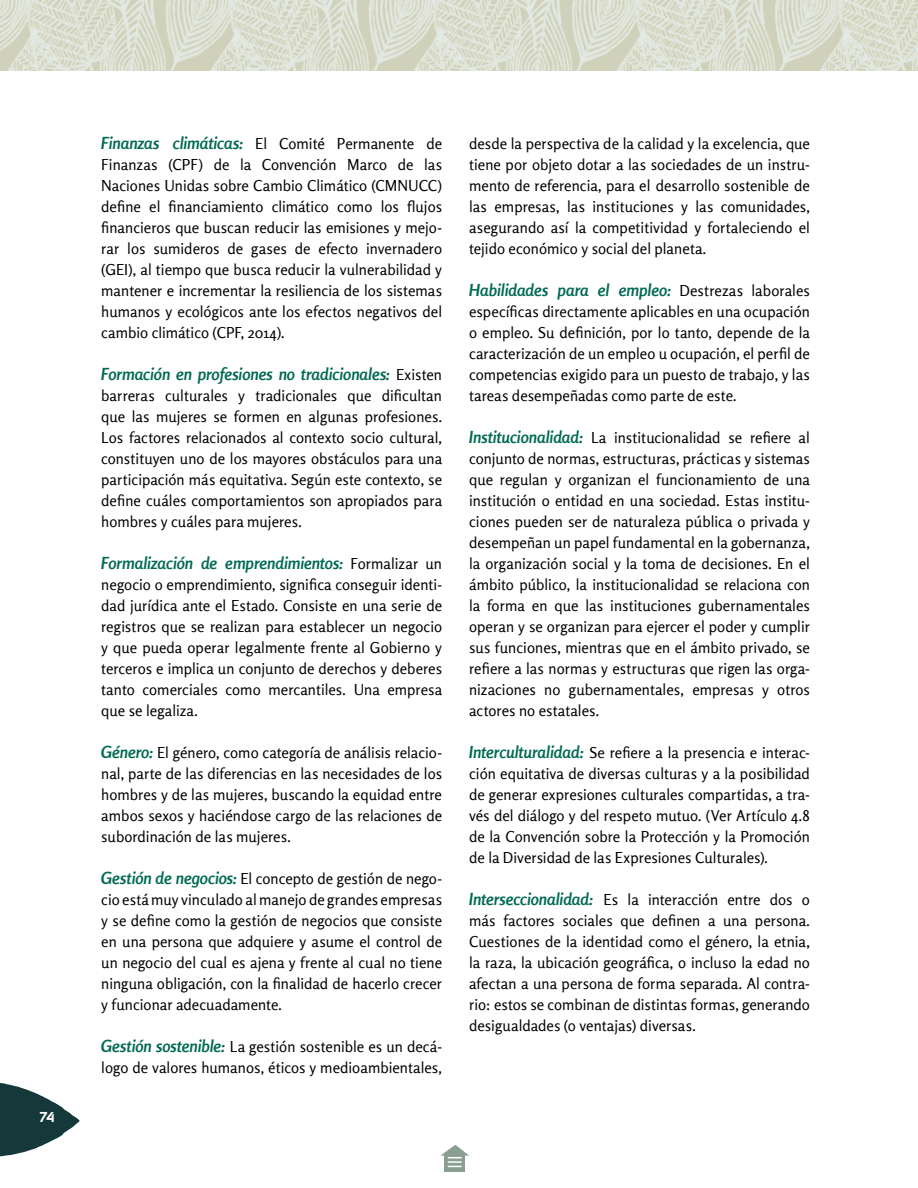
<style>
.page{position:relative;width:918px;height:1188px;background:#fff}
.page>*{position:absolute;margin:0;border:0;box-sizing:border-box;transform-origin:0 0}
.BODY{font:italic 700 16.5px "Rosario";color:#006a53}
.BODY-2{font:15px/21px "Rosario";color:#000;text-align:justify}
.t1{font:500 15px "Congenial";color:#fff}
.s1{font-weight:700;font-style:italic;font-size:16.5px;color:#006a53}
.s2{font-weight:400;font-style:normal;font-size:15px;color:#000}
</style>
<div class="page">
<img style="left:0;top:0;width:917px;height:71px">
<svg style="left:0;top:1082px;width:80px;height:75px"></svg>
<hr style="left:917px;top:0;width:1px;height:71px;background:#d0d1ba">
<svg style="left:445px;top:1167px;width:20px;height:5px"></svg>
<svg style="left:440px;top:1145px;width:29px;height:22px"></svg>
<p class="t1" style="left:40px;top:1108px;width:17px">74</p>
<p class="BODY-2" style="left:101px;top:132px;width:342px"><span class="s1">Finanzas climáticas:</span> El Comité Permanente de Finanzas (CPF) de la Convención Marco de las Naciones Unidas sobre Cambio Climático (CMNUCC) define el financiamiento climático como los flujos financieros que buscan reducir las emisiones y mejo&shy;rar los sumideros de gases de efecto invernadero (GEI), al tiempo que busca reducir la vulnerabilidad y mantener e incrementar la resiliencia de los sistemas humanos y ecológicos ante los efectos negativos del cambio climático (CPF, 2014).</p>
<p class="BODY" style="left:101px;top:361px;width:342px">Formación en profesiones no tradicionales: <span class="s2">Existen</span></p>
<p class="BODY-2" style="left:101px;top:384px;width:342px">barreras culturales y tradicionales que dificultan que las mujeres se formen en algunas profesiones.<br>Los factores relacionados al contexto socio cultural, constituyen uno de los mayores obstáculos para una participación más equitativa. Según este contexto, se define cuáles comportamientos son apropiados para hombres y cuáles para mujeres.</p>
<p class="BODY" style="left:101px;top:550px;width:342px">Formalización de emprendimientos: <span class="s2">Formalizar un</span></p>
<p class="BODY-2" style="left:101px;top:573px;width:342px">negocio o emprendimiento, significa conseguir identi&shy;dad jurídica ante el Estado. Consiste en una serie de registros que se realizan para establecer un negocio y que pueda operar legalmente frente al Gobierno y terceros e implica un conjunto de derechos y deberes tanto comerciales como mercantiles. Una empresa que se legaliza.</p>
<p class="BODY-2" style="left:101px;top:741px;width:342px"><span class="s1">Género:</span> El género, como categoría de análisis relacio&shy;nal, parte de las diferencias en las necesidades de los hombres y de las mujeres, buscando la equidad entre ambos sexos y haciéndose cargo de las relaciones de subordinación de las mujeres.</p>
<p class="BODY-2" style="left:101px;top:867px;width:342px"><span class="s1">Gestión de negocios:</span> El concepto de gestión de nego&shy;cio está muy vinculado al manejo de grandes empresas y se define como la gestión de negocios que consiste en una persona que adquiere y asume el control de un negocio del cual es ajena y frente al cual no tiene ninguna obligación, con la finalidad de hacerlo crecer y funcionar adecuadamente.</p>
<p class="BODY-2" style="left:101px;top:1035px;width:342px"><span class="s1">Gestión sostenible:</span> La gestión sostenible es un decá&shy;logo de valores humanos, éticos y medioambientales,</p>
<p class="BODY-2" style="left:469px;top:132px;width:342px">desde la perspectiva de la calidad y la excelencia, que tiene por objeto dotar a las sociedades de un instru&shy;mento de referencia, para el desarrollo sostenible de las empresas, las instituciones y las comunidades, asegurando así la competitividad y fortaleciendo el tejido económico y social del planeta.</p>
<p class="BODY" style="left:469px;top:277px;width:342px">Habilidades para el empleo: <span class="s2">Destrezas laborales</span></p>
<p class="BODY-2" style="left:469px;top:300px;width:342px">específicas directamente aplicables en una ocupación o empleo. Su definición, por lo tanto, depende de la caracterización de un empleo u ocupación, el perfil de competencias exigido para un puesto de trabajo, y las tareas desempeñadas como parte de este.</p>
<p class="BODY-2" style="left:469px;top:426px;width:342px"><span class="s1">Institucionalidad:</span> La institucionalidad se refiere al conjunto de normas, estructuras, prácticas y sistemas que regulan y organizan el funcionamiento de una institución o entidad en una sociedad. Estas institu&shy;ciones pueden ser de naturaleza pública o privada y desempeñan un papel fundamental en la gobernanza, la organización social y la toma de decisiones. En el ámbito público, la institucionalidad se relaciona con la forma en que las instituciones gubernamentales operan y se organizan para ejercer el poder y cumplir sus funciones, mientras que en el ámbito privado, se refiere a las normas y estructuras que rigen las orga&shy;nizaciones no gubernamentales, empresas y otros actores no estatales.</p>
<p class="BODY-2" style="left:469px;top:741px;width:342px"><span class="s1">Interculturalidad:</span> Se refiere a la presencia e interac&shy;ción equitativa de diversas culturas y a la posibilidad de generar expresiones culturales compartidas, a tra&shy;vés del diálogo y del respeto mutuo. (Ver Artículo 4.8 de la Convención sobre la Protección y la Promoción de la Diversidad de las Expresiones Culturales).</p>
<p class="BODY-2" style="left:469px;top:888px;width:342px"><span class="s1">Interseccionalidad:</span> Es la interacción entre dos o más factores sociales que definen a una persona.<br>Cuestiones de la identidad como el género, la etnia, la raza, la ubicación geográfica, o incluso la edad no afectan a una persona de forma separada. Al contra&shy;rio: estos se combinan de distintas formas, generando desigualdades (o ventajas) diversas.</p>
</div>
